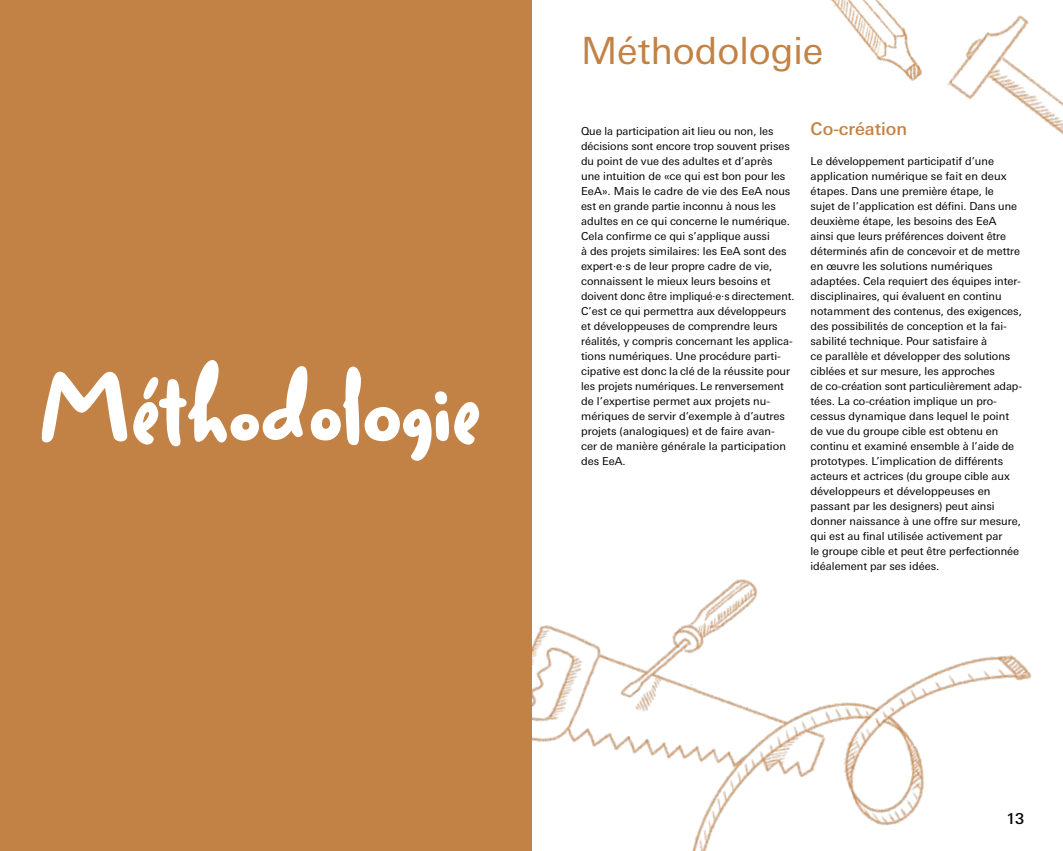
<style>
.page{position:relative;width:1063px;height:851px;background:#fff}
.page>*{position:absolute;margin:0;border:0;box-sizing:border-box;transform-origin:0 0}
.t1{font:700 100px "Duffy Script";letter-spacing:-.005em;color:#fff}
.t2{font:37.5px "Univers Next Pro";color:#c38245}
.t3{font:500 17.5px "Univers Next Pro";color:#c38245}
.t4{font:500 15px "Univers Next Pro";color:#000}
.t5{font:11px/15px "Univers Next Pro";color:#000}
</style>
<div class="page">
<div style="left:0;top:0;width:531px;height:850px;background:#c38245"></div>
<img style="left:831px;top:0;width:63px;height:65px">
<img style="left:531px;top:465px;width:501px;height:385px">
<img style="left:894px;top:15px;width:169px;height:120px">
<h1 class="t1" style="left:38px;top:341px;width:445px">Méthodologie</h1>
<h2 class="t2" style="left:581px;top:29px;width:244px">Méthodologie</h2>
<p class="t5" style="left:581px;top:124px;width:215px">Que la participation ait lieu ou non, les décisions sont encore trop souvent prises du point de vue des adultes et d’après<br>une intuition de «ce qui est bon pour les EeA». Mais le cadre de vie des EeA nous est en grande partie inconnu à nous les adultes en ce qui concerne le numérique.<br>Cela confirme ce qui s’applique aussi<br>à des projets similaires: les EeA sont des expert·e·s de leur propre cadre de vie, connaissent le mieux leurs besoins et doivent donc être impliqué·e·s directement.<br>C’est ce qui permettra aux développeurs et développeuses de comprendre leurs réalités, y compris concernant les applica&shy;tions numériques. Une procédure parti&shy;cipative est donc la clé de la réussite pour les projets numériques. Le renversement de l’expertise permet aux projets nu&shy;mériques de servir d’exemple à d’autres projets (analogiques) et de faire avan-<br>cer de manière générale la participation des EeA.</p>
<h3 class="t3" style="left:811px;top:118px;width:98px">Co-création</h3>
<p class="t5" style="left:811px;top:154px;width:213px">Le développement participatif d’une application numérique se fait en deux étapes. Dans une première étape, le<br>sujet de l’application est défini. Dans une deuxième étape, les besoins des EeA ainsi que leurs préférences doivent être déterminés afin de concevoir et de mettre en œuvre les solutions numériques adaptées. Cela requiert des équipes inter&shy;disciplinaires, qui évaluent en continu notamment des contenus, des exigences, des possibilités de conception et la fai&shy;sabilité technique. Pour satisfaire à<br>ce parallèle et développer des solutions ciblées et sur mesure, les approches<br>de co-création sont particulièrement adap&shy;tées. La co-création implique un pro&shy;cessus dynamique dans lequel le point de vue du groupe cible est obtenu en continu et examiné ensemble à l’aide de prototypes. L’implication de différents acteurs et actrices (du groupe cible aux développeurs et développeuses en passant par les designers) peut ainsi donner naissance à une offre sur mesure, qui est au final utilisée activement par<br>le groupe cible et peut être perfectionnée idéalement par ses idées.</p>
<h3 class="t4" style="left:1006px;top:809px;width:20px">13</h3>
</div>
